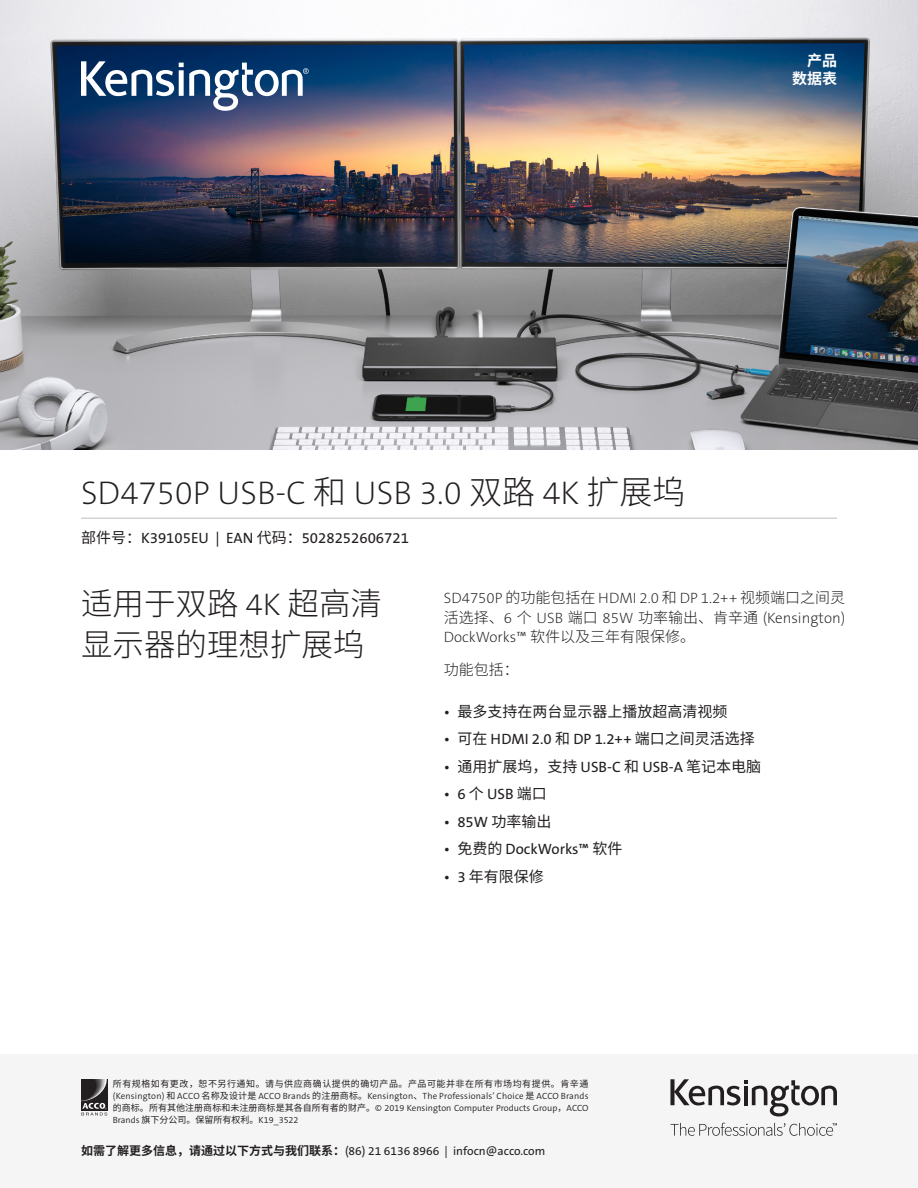
<style>
.page{position:relative;width:918px;height:1188px;background:#fff}
.page>*{position:absolute;margin:0;border:0;box-sizing:border-box;transform-origin:0 0}
.Main_Header{font:33px "The Sans KENSINGTON2 XL";color:#231f20}
.Body{font:300 31.5px/40.5px "Noto Sans CJ Ksc";color:#231f20}
.Part_No__UPC{font:15px "The Sans KENSINGTON5 Rg";color:#231f20}
.Body-2{font:15px/19.5px "The Sans KENSINGTON2 XL";color:#231f20;text-align:justify}
.t1{font:15px "Noto Sans CJ Ksc";color:#231f20}
.Part_No__UPC-2{font:700 15px "Noto Sans CJ Ksc";color:#fff}
.Body-3{font:300 15px "Noto Sans CJ Ksc";color:#231f20}
.t2{font:12px "The Sans KENSINGTON5 Rg";color:#231f20}
.t3{font:9px/12px "The Sans KENSINGTON4 SL";letter-spacing:.005em;color:#231f20;text-align:justify}
.s1{font-family:"Noto Sans CJ Ksc";font-weight:300}
.s2{font-family:"Noto Sans CJ Ksc"}
.s3{font-family:"The Sans KENSINGTON2 XL";font-weight:400}
.s4{font-family:"The Sans KENSINGTON5 Rg"}
.s5{font-family:"Noto Sans CJ Ksc";font-weight:700}
</style>
<div class="page">
<img style="left:0;top:0;width:918px;height:449px">
<div style="left:0;top:1054px;width:918px;height:134px;background:#f5f5f6"></div>
<hr style="left:81px;top:518px;width:756px;height:1px;background:#bcbdc0">
<svg style="left:81px;top:61px;width:228px;height:50px"></svg>
<img style="left:81px;top:1079px;width:27px;height:32px">
<svg style="left:81px;top:1103px;width:26px;height:13px"></svg>
<svg style="left:670px;top:1079px;width:167px;height:37px"></svg>
<svg style="left:670px;top:1123px;width:167px;height:13px"></svg>
<p class="Part_No__UPC-2" style="left:807px;top:52px;width:31px">产品</p>
<p class="Part_No__UPC-2" style="left:792px;top:70px;width:46px">数据表</p>
<p class="Main_Header" style="left:81px;top:475px;width:606px">SD4750P USB-C <span class="s1">和</span> USB 3.0 <span class="s1">双路</span> 4K <span class="s1">扩展坞</span></p>
<p class="Part_No__UPC" style="left:81px;top:529px;width:329px"><span class="s2">部件号：</span>K39105EU | EAN <span class="s2">代码：</span>5028252606721</p>
<p class="Body" style="left:81px;top:584px;width:303px">适用于双路 <span class="s3">4K</span> 超高清显示器的理想扩展坞</p>
<p class="Body-2" style="left:444px;top:589px;width:403px">SD4750P <span class="s1">的功能包括在</span> HDMI 2.0 <span class="s1">和</span> DP 1.2++ <span class="s1">视频端口之间灵活选择、</span>6 <span class="s1">个</span> USB <span class="s1">端口</span> 85W <span class="s1">功率输出、肯辛通</span> (Kensington)<br>DockWorks™ <span class="s1">软件以及三年有限保修。</span></p>
<p class="Body-3" style="left:444px;top:661px;width:76px">功能包括：</p>
<p class="t1" style="left:444px;top:703px;width:285px"><span class="s4">•</span> 最多支持在两台显示器上播放超高清视频</p>
<p class="Part_No__UPC" style="left:444px;top:731px;width:313px">• <span class="s2">可在</span> HDMI 2.0 <span class="s2">和</span> DP 1.2++ <span class="s2">端口之间灵活选择</span></p>
<p class="t1" style="left:444px;top:758px;width:319px"><span class="s4">•</span> 通用扩展坞，支持 <span class="s4">USB-C</span> 和 <span class="s4">USB-A</span> 笔记本电脑</p>
<p class="Part_No__UPC" style="left:444px;top:786px;width:105px">• 6 <span class="s2">个</span> USB <span class="s2">端口</span></p>
<p class="Part_No__UPC" style="left:444px;top:813px;width:109px">• 85W <span class="s2">功率输出</span></p>
<p class="Part_No__UPC" style="left:444px;top:841px;width:180px">• <span class="s2">免费的</span> DockWorks™ <span class="s2">软件</span></p>
<p class="t1" style="left:444px;top:868px;width:102px"><span class="s4">• 3</span> 年有限保修</p>
<p class="t3" style="left:113px;top:1079px;width:477px"><span class="s2">所有规格如有更改，恕不另行通知。请与供应商确认提供的确切产品。产品可能并非在所有市场均有提供。肯辛通</span>(Kensington) <span class="s2">和</span> ACCO <span class="s2">名称及设计是</span> ACCO Brands <span class="s2">的注册商标。</span>Kensington<span class="s2">、</span>The Professionals’ Choice <span class="s2">是</span> ACCO Brands<span class="s2">的商标。所有其他注册商标和未注册商标是其各自所有者的财产。</span>© 2019 Kensington Computer Products Group<span class="s2">，</span>ACCO Brands <span class="s2">旗下分公司。保留所有权利。</span>K19_3522</p>
<p class="t2" style="left:81px;top:1145px;width:466px"><span class="s5">如需了解更多信息，请通过以下方式与我们联系：</span>(86) 21 6136 8966 | infocn@acco.com</p>
</div>
